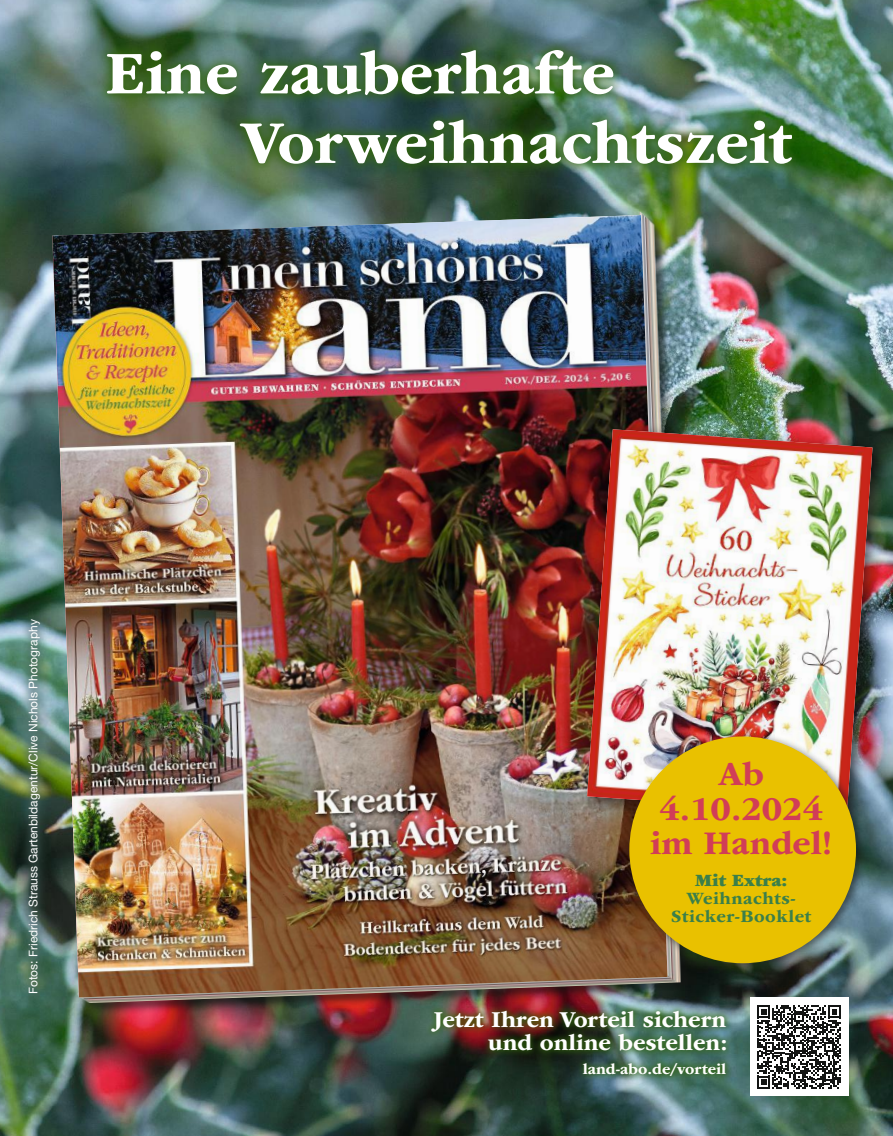
<style>
.page{position:relative;width:893px;height:1136px;background:#fff}
.page>*{position:absolute;margin:0;border:0;box-sizing:border-box;transform-origin:0 0}
.t1{font:700 63.15px "MSCITC Garamond Std";color:#fff}
.t2{font:700 34.5px/34.5px "MSCITC Garamond Std";color:#d13d57;text-align:center}
.t3{font:700 23.7px/23.7px "MSCITC Garamond Std";color:#fff;text-align:right}
.t4{font:700 18px/18px "MSCITC Garamond Std";letter-spacing:.03em;color:#3b7f4a;text-align:center}
.t5{font:18px "MSCITC Garamond Std Ult";color:#3b7f4a}
.t6{font:700 15.9px "MSCITC Garamond Std";color:#fff}
.t7{font:12px "MSC Helvetica Neue LT Pro";color:#fff}
</style>
<div class="page">
<img style="left:0;top:0;width:893px;height:1135px">
<img style="left:50px;top:211px;width:632px;height:792px">
<img style="left:52px;top:215px;width:615px;height:782px">
<div style="left:578px;top:420px;width:312px;height:412px;background:#100309;opacity:.6"></div>
<img style="left:587px;top:429px;width:285px;height:385px">
<svg style="left:96px;top:39px;width:529px;height:67px;background:#406742"></svg>
<div style="left:424px;top:1003px;width:310px;height:80px;background:#31640b;opacity:.8"></div>
<div style="left:750px;top:997px;width:99px;height:99px;background:#fff"></div>
<svg style="left:757px;top:1005px;width:84px;height:83px"></svg>
<div style="left:624px;top:731px;width:243px;height:243px;background:#131413;opacity:.6"></div>
<div style="left:629px;top:736px;width:227px;height:227px;background:#e9c100;border-radius:50%"></div>
<img style="left:229px;top:108px;width:574px;height:67px">
<div style="left:17px;top:608px;width:34px;height:396px;background:#48645f;opacity:.85"></div>
<h1 class="t1" style="left:105px;top:38px;width:511px">Eine zauberhafte</h1>
<h1 class="t1" style="left:241px;top:107px;width:553px">Vorweihnachtszeit</h1>
<p class="t7" style="left:26px;top:994px;width:376px;rotate:-90deg">Fotos: Friedrich Strauss Gartenbildagentur/Clive Nichols Photography</p>
<h2 class="t2" style="left:650px;top:756px;width:184px">Ab<br>4.10.2024 im Handel!</h2>
<h3 class="t5" style="left:695px;top:869px;width:94px">Mit Extra:</h3>
<h3 class="t4" style="left:671px;top:888px;width:141px">Weihnachts-<br>Sticker-Booklet</h3>
<h3 class="t3" style="left:433px;top:1007px;width:296px">Jetzt Ihren Vorteil sichern und online bestellen:</h3>
<h3 class="t6" style="left:583px;top:1059px;width:145px">land-abo.de/vorteil</h3>
</div>
